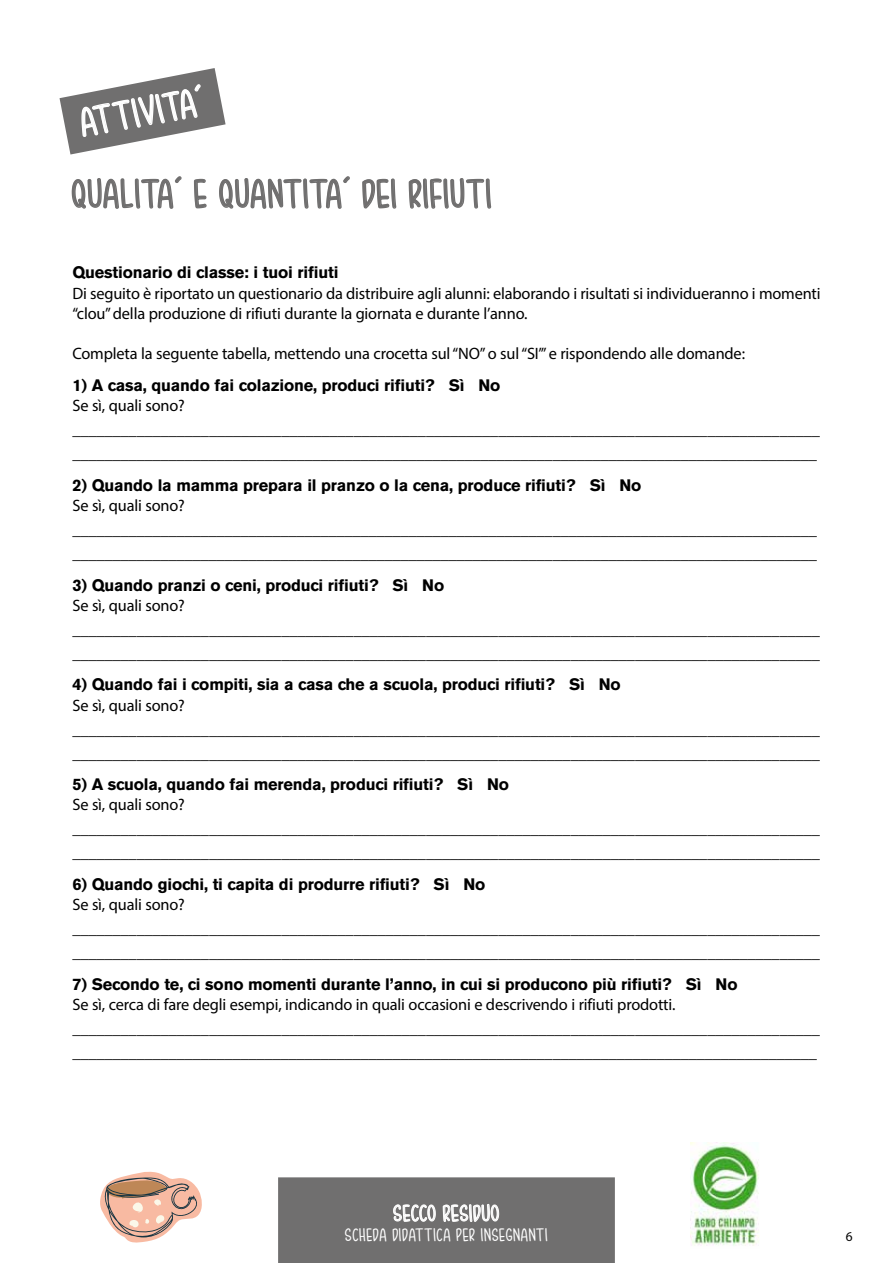
<style>
.page{position:relative;width:893px;height:1263px;background:#fff}
.page>*{position:absolute;margin:0;border:0;box-sizing:border-box;transform-origin:0 0}
.t1{font:36px "Happy Ending";letter-spacing:.05em;color:#706f6f}
.t2{font:36px "Happy Ending";color:#fff}
.t3{font:21px "Happy Ending";letter-spacing:.05em;color:#fff}
.t4{font:16.5px/24px "Myriad Pro";letter-spacing:-.01em;color:#000}
.t5{font:700 16.5px "Akzidenz Grotesk BE";letter-spacing:-.01em;color:#000}
.t6{font:16.5px "Happy Ending";letter-spacing:.05em;color:#fff}
.t7{font:13.5px "Myriad Pro";color:#000}
</style>
<div class="page">
<img style="left:690px;top:1142px;width:69px;height:104px">
<div style="left:278px;top:1177px;width:337px;height:86px;background:#706f6f"></div>
<svg style="left:100px;top:1171px;width:102px;height:72px"></svg>
<svg style="left:71px;top:176px;width:111px;height:33px"></svg>
<svg style="left:194px;top:178px;width:13px;height:31px"></svg>
<svg style="left:219px;top:176px;width:131px;height:33px"></svg>
<svg style="left:362px;top:178px;width:35px;height:31px"></svg>
<svg style="left:408px;top:178px;width:84px;height:31px"></svg>
<svg style="left:59px;top:68px;width:167px;height:87px"></svg>
<h1 class="t2" style="left:78px;top:106px;width:126px;rotate:-10deg">ATTIVITA'</h1>
<h1 class="t1" style="left:72px;top:177px;width:421px">QUALITA' E QUANTITA' DEI RIFIUTI</h1>
<p class="t5" style="left:72px;top:263px;width:268px">Questionario di classe: i tuoi rifiuti</p>
<p class="t4" style="left:72px;top:283px;width:750px;line-height:20.2px">Di seguito è riportato un questionario da distribuire agli alunni: elaborando i risultati si individueranno i momenti “clou” della produzione di rifiuti durante la giornata e durante l’anno.</p>
<p class="t4" style="left:72px;top:342px;width:674px">Completa la seguente tabella, mettendo una crocetta sul “NO” o sul “SI’” e rispondendo alle domande:</p>
<p class="t5" style="left:72px;top:376px;width:430px">1) A casa, quando fai colazione, produci rifiuti? Sì No</p>
<p class="t4" style="left:72px;top:393px;width:749px">Se sì, quali sono? _____________________________________________________________________________________________ _____________________________________________________________________________________________</p>
<p class="t5" style="left:72px;top:475px;width:570px">2) Quando la mamma prepara il pranzo o la cena, produce rifiuti? Sì No</p>
<p class="t4" style="left:72px;top:493px;width:746px">Se sì, quali sono? _____________________________________________________________________________________________ _____________________________________________________________________________________________</p>
<p class="t5" style="left:72px;top:575px;width:373px">3) Quando pranzi o ceni, produci rifiuti? Sì No</p>
<p class="t4" style="left:72px;top:593px;width:749px">Se sì, quali sono? _____________________________________________________________________________________________ _____________________________________________________________________________________________</p>
<p class="t5" style="left:72px;top:675px;width:550px">4) Quando fai i compiti, sia a casa che a scuola, produci rifiuti? Sì No</p>
<p class="t4" style="left:72px;top:693px;width:749px">Se sì, quali sono? _____________________________________________________________________________________________ _____________________________________________________________________________________________</p>
<p class="t5" style="left:72px;top:775px;width:438px">5) A scuola, quando fai merenda, produci rifiuti? Sì No</p>
<p class="t4" style="left:72px;top:792px;width:749px">Se sì, quali sono? _____________________________________________________________________________________________ _____________________________________________________________________________________________</p>
<p class="t5" style="left:72px;top:874px;width:415px">6) Quando giochi, ti capita di produrre rifiuti? Sì No</p>
<p class="t4" style="left:72px;top:892px;width:749px">Se sì, quali sono? _____________________________________________________________________________________________ _____________________________________________________________________________________________</p>
<p class="t5" style="left:72px;top:974px;width:667px">7) Secondo te, ci sono momenti durante l’anno, in cui si producono più rifiuti? Sì No</p>
<p class="t4" style="left:72px;top:992px;width:749px">Se sì, cerca di fare degli esempi, indicando in quali occasioni e descrivendo i rifiuti prodotti. _____________________________________________________________________________________________ _____________________________________________________________________________________________</p>
<p class="t3" style="left:394px;top:1203px;width:107px">SECCO RESIDUO</p>
<p class="t6" style="left:345px;top:1226px;width:204px">SCHEDA DIDATTICA PER INSEGNANTI</p>
<p class="t7" style="left:846px;top:1228px;width:8px">6</p>
</div>
